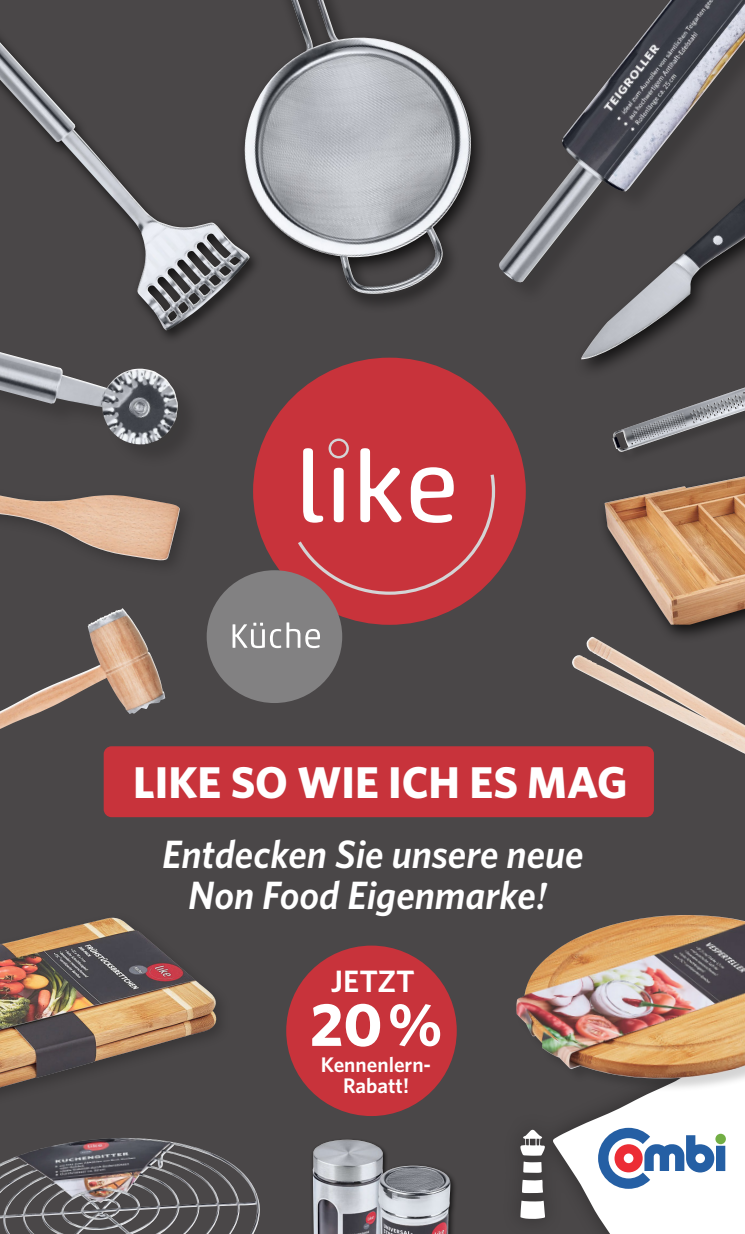
<style>
.page{position:relative;width:745px;height:1234px;background:#fff}
.page>*{position:absolute;margin:0;border:0;box-sizing:border-box;transform-origin:0 0}
.t1{font:700 61.2px "Whitney";color:#fff}
.t2{font:700 44.55px "Whitney";color:#fff}
.t3{font:italic 600 39.6px/40.7px "Whitney";color:#fff;text-align:center}
.t4{font:600 30.9px "Whitney";color:#fff}
.t5{font:600 21.15px/21.3px "Whitney";color:#fff;text-align:center}
.s1{font-family:"Minion Pro"}
</style>
<div class="page">
<div style="left:0;top:0;width:744px;height:1233px;background:#4a4748"></div>
<img style="left:499px;top:0;width:245px;height:284px">
<svg style="left:553px;top:1092px;width:191px;height:141px;fill:#fff"></svg>
<svg style="left:520px;top:1200px;width:24px;height:18px"></svg>
<svg style="left:520px;top:1129px;width:24px;height:26px"></svg>
<svg style="left:522px;top:1179px;width:20px;height:13px"></svg>
<svg style="left:523px;top:1161px;width:18px;height:11px"></svg>
<div style="left:715px;top:1133px;width:10px;height:10px;background:#72ae44;border-radius:50%"></div>
<div style="left:715px;top:1145px;width:9px;height:25px;background:#255fa4"></div>
<svg style="left:597px;top:1127px;width:116px;height:61px;background:#aab1cc"></svg>
<img style="left:0;top:917px;width:218px;height:173px">
<img style="left:0;top:495px;width:180px;height:65px">
<div style="left:286px;top:945px;width:170px;height:170px;background:#c8333b;border-radius:50%"></div>
<img style="left:572px;top:636px;width:172px;height:124px">
<div style="left:253px;top:357px;width:272px;height:267px;background:#c8333b;border-radius:50%"></div>
<div style="left:206px;top:570px;width:136px;height:133px;background:#828182;border-radius:50%"></div>
<svg style="left:232px;top:622px;width:88px;height:26px"></svg>
<svg style="left:298px;top:438px;width:197px;height:156px"></svg>
<div style="left:310px;top:1137px;width:78px;height:96px;background:#000;opacity:.75"></div>
<img style="left:312px;top:1139px;width:71px;height:94px">
<div style="left:236px;top:0;width:252px;height:313px;background:#000;opacity:.75"></div>
<img style="left:236px;top:0;width:243px;height:294px">
<div style="left:0;top:8px;width:262px;height:337px;background:#000;opacity:.75"></div>
<img style="left:0;top:28px;width:249px;height:302px">
<div style="left:573px;top:144px;width:171px;height:236px;background:#000;opacity:.75"></div>
<img style="left:580px;top:187px;width:164px;height:172px">
<div style="left:597px;top:454px;width:147px;height:189px;background:#000;opacity:.75"></div>
<img style="left:604px;top:471px;width:140px;height:153px">
<img style="left:0;top:1138px;width:260px;height:95px">
<img style="left:0;top:608px;width:165px;height:121px">
<div style="left:374px;top:1162px;width:83px;height:71px;background:#000;opacity:.75"></div>
<img style="left:378px;top:1165px;width:72px;height:68px">
<div style="left:104px;top:746px;width:549px;height:71px;background:#c8333b;border-radius:8px"></div>
<div style="left:516px;top:915px;width:228px;height:177px;background:#000;opacity:.17"></div>
<img style="left:516px;top:915px;width:228px;height:163px">
<div style="left:0;top:316px;width:201px;height:152px;background:#4a4748"></div>
<img style="left:0;top:352px;width:178px;height:92px">
<div style="left:613px;top:365px;width:131px;height:98px;background:#4a4748"></div>
<img style="left:612px;top:387px;width:132px;height:65px">
<p class="t2" style="left:133px;top:752px;width:495px">LIKE SO WIE ICH ES MAG</p>
<p class="t3" style="left:162px;top:833px;width:423px">Entdecken Sie unsere neue<br>Non Food Eigenmarke<span class="s1">!</span></p>
<p class="t4" style="left:331px;top:960px;width:85px">JETZT</p>
<h1 class="t1" style="left:309px;top:983px;width:134px">20 %</h1>
<p class="t5" style="left:321px;top:1053px;width:112px">Kennenlern-<br>Rabatt!</p>
</div>
